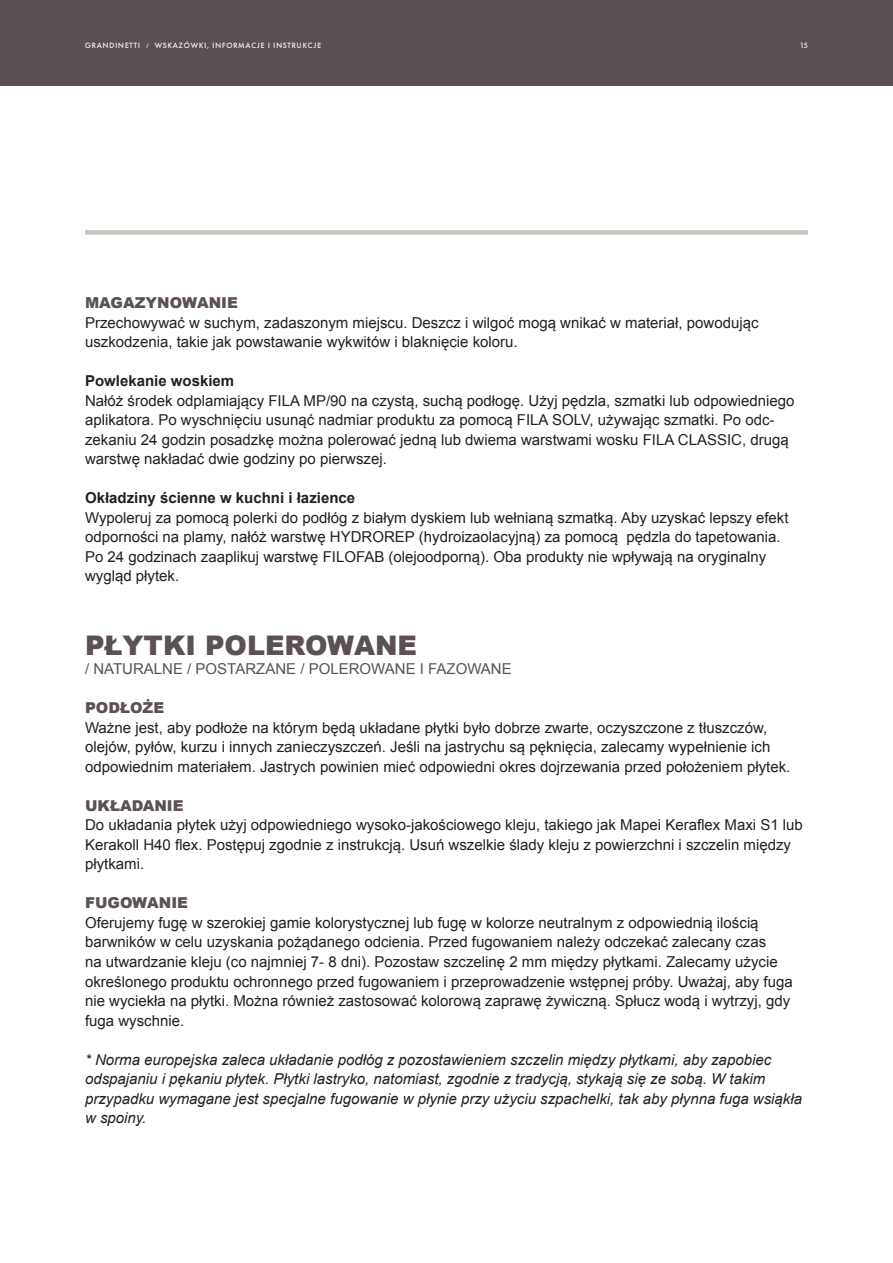
<style>
.page{position:relative;width:893px;height:1263px;background:#fff}
.page>*{position:absolute;margin:0;border:0;box-sizing:border-box;transform-origin:0 0}
.t1{font:900 27px "Arial";color:#5b5055}
.t2{font:15px/19.5px "Arial";color:#231f20}
.t3{font:italic 15px/19.5px "Arial";color:#231f20}
.t4{font:700 15px "Arial";color:#231f20}
.t5{font:15px "Arial";color:#5b5055}
.t6{font:900 15px "Arial";color:#5b5055}
.t7{font:500 7.5px "Futura BQ";letter-spacing:.1em;color:#fff}
</style>
<div class="page">
<div style="left:0;top:0;width:893px;height:85px;background:#5b5055"></div>
<div style="left:85px;top:230px;width:723px;height:5px;background:#c7c5bd"></div>
<p class="t7" style="left:85px;top:41px;width:238px">GRANDINETTI / WSKAZÓWKI, INFORMACJE I INSTRUKCJE</p>
<p class="t7" style="left:800px;top:41px;width:9px">15</p>
<p class="t6" style="left:85px;top:292px;width:154px">MAGAZYNOWANIE</p>
<p class="t2" style="left:85px;top:313px;width:675px">Przechowywać w suchym, zadaszonym miejscu. Deszcz i wilgoć mogą wnikać w materiał, powodując uszkodzenia, takie jak powstawanie wykwitów i blaknięcie koloru.</p>
<p class="t4" style="left:85px;top:371px;width:151px">Powlekanie woskiem</p>
<p class="t2" style="left:85px;top:391px;width:711px">Nałóż środek odplamiający FILA MP/90 na czystą, suchą podłogę. Użyj pędzla, szmatki lub odpowiedniego aplikatora. Po wyschnięciu usunąć nadmiar produktu za pomocą FILA SOLV, używając szmatki. Po odc&shy;zekaniu 24 godzin posadzkę można polerować jedną lub dwiema warstwami wosku FILA CLASSIC, drugą warstwę nakładać dwie godziny po pierwszej.</p>
<p class="t4" style="left:85px;top:488px;width:272px">Okładziny ścienne w kuchni i łazience</p>
<p class="t2" style="left:85px;top:508px;width:705px">Wypoleruj za pomocą polerki do podłóg z białym dyskiem lub wełnianą szmatką. Aby uzyskać lepszy efekt odporności na plamy, nałóż warstwę HYDROREP (hydroizaolacyjną) za pomocą pędzla do tapetowania.<br>Po 24 godzinach zaaplikuj warstwę FILOFAB (olejoodporną). Oba produkty nie wpływają na oryginalny wygląd płytek.</p>
<h1 class="t1" style="left:85px;top:626px;width:334px">PŁYTKI POLEROWANE</h1>
<p class="t5" style="left:85px;top:659px;width:428px">/ NATURALNE / POSTARZANE / POLEROWANE I FAZOWANE</p>
<p class="t6" style="left:85px;top:697px;width:81px">PODŁOŻE</p>
<p class="t2" style="left:85px;top:718px;width:707px">Ważne jest, aby podłoże na którym będą układane płytki było dobrze zwarte, oczyszczone z tłuszczów, olejów, pyłów, kurzu i innych zanieczyszczeń. Jeśli na jastrychu są pęknięcia, zalecamy wypełnienie ich odpowiednim materiałem. Jastrych powinien mieć odpowiedni okres dojrzewania przed położeniem płytek.</p>
<p class="t6" style="left:85px;top:795px;width:100px">UKŁADANIE</p>
<p class="t2" style="left:85px;top:816px;width:719px">Do układania płytek użyj odpowiedniego wysoko-jakościowego kleju, takiego jak Mapei Keraflex Maxi S1 lub<br>Kerakoll H40 flex. Postępuj zgodnie z instrukcją. Usuń wszelkie ślady kleju z powierzchni i szczelin między płytkami.</p>
<p class="t6" style="left:85px;top:892px;width:105px">FUGOWANIE</p>
<p class="t2" style="left:85px;top:913px;width:709px">Oferujemy fugę w szerokiej gamie kolorystycznej lub fugę w kolorze neutralnym z odpowiednią ilością barwników w celu uzyskania pożądanego odcienia. Przed fugowaniem należy odczekać zalecany czas<br>na utwardzanie kleju (co najmniej 7- 8 dni). Pozostaw szczelinę 2 mm między płytkami. Zalecamy użycie określonego produktu ochronnego przed fugowaniem i przeprowadzenie wstępnej próby. Uważaj, aby fuga nie wyciekła na płytki. Można również zastosować kolorową zaprawę żywiczną. Spłucz wodą i wytrzyj, gdy fuga wyschnie.</p>
<p class="t3" style="left:85px;top:1050px;width:718px">* Norma europejska zaleca układanie podłóg z pozostawieniem szczelin między płytkami, aby zapobiec odspajaniu i pękaniu płytek. Płytki lastryko, natomiast, zgodnie z tradycją, stykają się ze sobą. W takim przypadku wymagane jest specjalne fugowanie w płynie przy użyciu szpachelki, tak aby płynna fuga wsiąkła w spoiny.</p>
</div>
